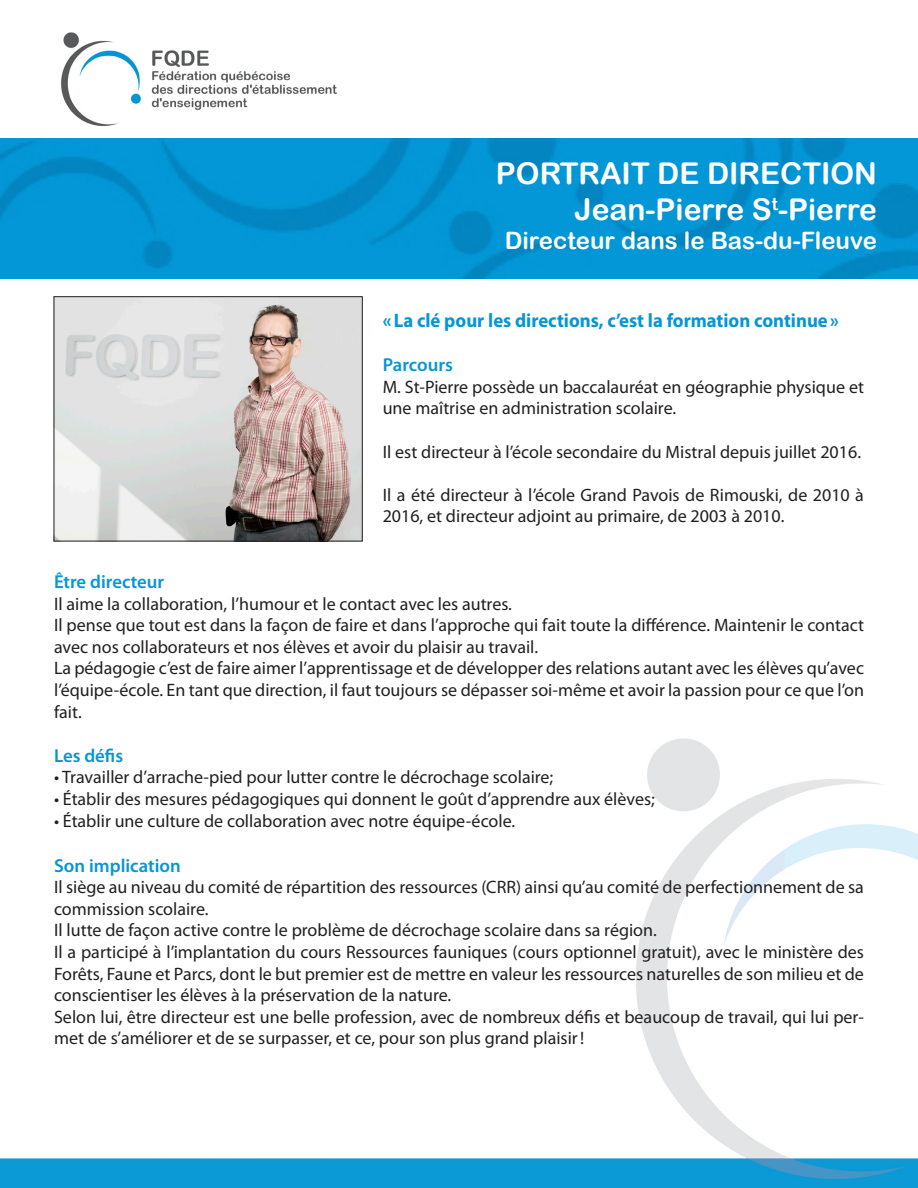
<style>
.page{position:relative;width:918px;height:1188px;background:#fff}
.page>*{position:absolute;margin:0;border:0;box-sizing:border-box;transform-origin:0 0}
.t1{font:30px "Arial Rounded MT Bold";color:#fff}
.t2{font:24px "Arial Rounded MT Bold";color:#fff}
.t3{font:700 19.5px "Myriad Pro";color:#0695d6;scale:.96 1}
.t4{font:600 18.75px "Myriad Pro";color:#0695d6}
.t5{font:18px/21.6px "Myriad Pro";color:#231f20}
</style>
<div class="page">
<img style="left:61px;top:32px;width:276px;height:94px">
<img style="left:0;top:139px;width:918px;height:140px">
<img style="left:0;top:738px;width:918px;height:450px">
<img style="left:56px;top:299px;width:304px;height:240px">
<p class="t1" style="left:496px;top:155px;width:383px">PORTRAIT DE DIRECTION</p>
<p class="t1" style="left:575px;top:191px;width:304px">Jean-Pierre S<sup>t</sup>-Pierre</p>
<p class="t2" style="left:505px;top:226px;width:374px">Directeur dans le Bas-du-Fleuve</p>
<p class="t3" style="left:383px;top:308px;width:477px">«La clé pour les directions, c’est la formation continue»</p>
<p class="t4" style="left:383px;top:353px;width:72px">Parcours</p>
<p class="t5" style="left:383px;top:376px;width:483px">M. St-Pierre possède un baccalauréat en géographie physique et une maîtrise en administration scolaire.</p>
<p class="t5" style="left:383px;top:440px;width:480px">Il est directeur à l’école secondaire du Mistral depuis juillet 2016.</p>
<p class="t5" style="left:383px;top:484px;width:483px">Il a été directeur à l’école Grand Pavois de Rimouski, de 2010 à<br>2016, et directeur adjoint au primaire, de 2003 à 2010.</p>
<p class="t4" style="left:54px;top:570px;width:112px">Être directeur</p>
<p class="t5" style="left:54px;top:593px;width:460px">Il aime la collaboration, l’humour et le contact avec les autres.</p>
<p class="t5" style="left:54px;top:614px;width:811px">Il pense que tout est dans la façon de faire et dans l’approche qui fait toute la différence. Maintenir le contact avec nos collaborateurs et nos élèves et avoir du plaisir au travail.</p>
<p class="t5" style="left:54px;top:657px;width:812px;text-align:justify">La pédagogie c’est de faire aimer l’apprentissage et de développer des relations autant avec les élèves qu’avec l’équipe-école. En tant que direction, il faut toujours se dépasser soi-même et avoir la passion pour ce que l’on fait.</p>
<p class="t4" style="left:54px;top:744px;width:71px">Les défis</p>
<p class="t5" style="left:54px;top:766px;width:501px">• Travailler d’arrache-pied pour lutter contre le décrochage scolaire;</p>
<p class="t5" style="left:54px;top:788px;width:602px">• Établir des mesures pédagogiques qui donnent le goût d’apprendre aux élèves;</p>
<p class="t5" style="left:54px;top:809px;width:463px">• Établir une culture de collaboration avec notre équipe-école.</p>
<p class="t4" style="left:54px;top:853px;width:128px">Son implication</p>
<p class="t5" style="left:54px;top:876px;width:812px">Il siège au niveau du comité de répartition des ressources (CRR) ainsi qu’au comité de perfectionnement de sa commission scolaire.</p>
<p class="t5" style="left:54px;top:919px;width:604px">Il lutte de façon active contre le problème de décrochage scolaire dans sa région.</p>
<p class="t5" style="left:54px;top:941px;width:812px;text-align:justify">Il a participé à l’implantation du cours Ressources fauniques (cours optionnel gratuit), avec le ministère des Forêts, Faune et Parcs, dont le but premier est de mettre en valeur les ressources naturelles de son milieu et de conscientiser les élèves à la préservation de la nature.</p>
<p class="t5" style="left:54px;top:1006px;width:812px">Selon lui, être directeur est une belle profession, avec de nombreux défis et beaucoup de travail, qui lui per&shy;met de s’améliorer et de se surpasser, et ce, pour son plus grand plaisir!</p>
</div>
